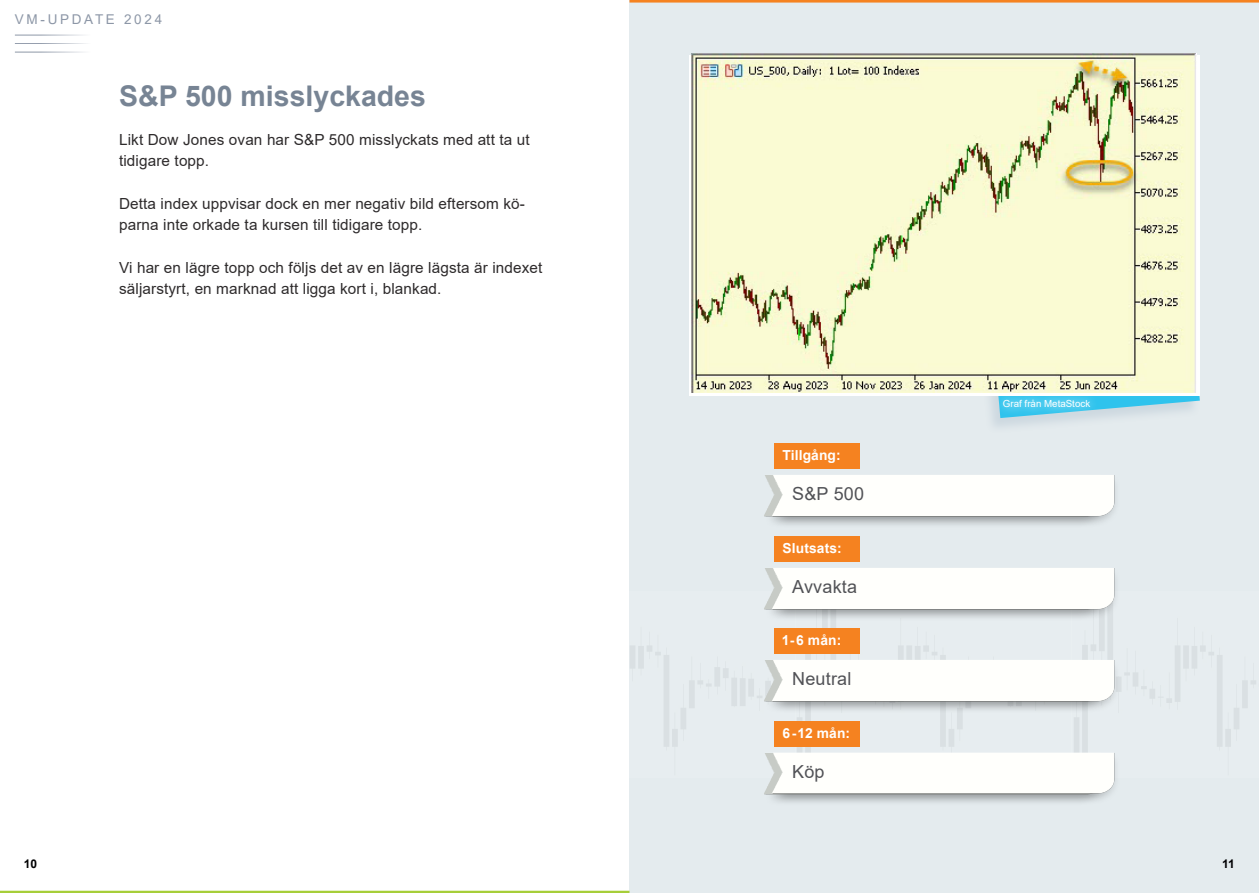
<style>
.page{position:relative;width:1259px;height:893px;background:#fff}
.page>*{position:absolute;margin:0;border:0;box-sizing:border-box;transform-origin:0 0}
.RUBBE_2020{font:700 28.5px "Arial";color:#778494}
.TABELLTEXT_2020{font:18px "Arial";letter-spacing:.01em;color:#515256}
.BRÖD_2020{font:15.3px/21.3px "Arial";letter-spacing:.01em;color:#2e2b2c}
.t1{font:700 13.8px "Arial";letter-spacing:.01em;color:#fff}
.t2{font:13.5px "Arial";letter-spacing:.2em;color:#8d97a7}
.t3{font:700 12px "Arial";color:#000002}
.t4{font:9.75px "Arial";color:#fff}
</style>
<div class="page">
<div style="left:629px;top:0;width:630px;height:893px;background:#e4ebee"></div>
<img style="left:630px;top:628px;width:626px;height:118px">
<div style="left:977px;top:306px;width:223px;height:128px;background:#89a2b7;opacity:.25"></div>
<svg style="left:992px;top:395px;width:207px;height:23px"></svg>
<div style="left:994px;top:391px;width:104px;height:25px;background:#fff;opacity:.75"></div>
<div style="left:774px;top:721px;width:85px;height:25px;background:#f58220"></div>
<div style="left:774px;top:628px;width:85px;height:26px;background:#f58220"></div>
<div style="left:774px;top:536px;width:85px;height:25px;background:#f58220"></div>
<div style="left:774px;top:443px;width:85px;height:26px;background:#f58220"></div>
<hr style="left:15px;top:35px;width:115px;height:1px;background:#8d97a7">
<hr style="left:15px;top:43px;width:115px;height:1px;background:#8d97a7">
<hr style="left:15px;top:52px;width:115px;height:1px;background:#8d97a7">
<img style="left:747px;top:641px;width:8px;height:80px">
<hr style="left:629px;top:0;width:630px;height:3px;background:#f58220">
<hr style="left:0;top:891px;width:629px;height:2px;background:#a6ce39">
<img style="left:755px;top:733px;width:371px;height:70px">
<img style="left:755px;top:641px;width:371px;height:80px">
<img style="left:764px;top:548px;width:352px;height:80px">
<img style="left:764px;top:456px;width:352px;height:69px">
<img style="left:691px;top:53px;width:505px;height:339px">
<p class="t2" style="left:15px;top:10px;width:149px">VM-UPDATE 2024</p>
<p class="RUBBE_2020" style="left:119px;top:76px;width:308px">S&amp;P 500 misslyckades</p>
<p class="BRÖD_2020" style="left:119px;top:129px;width:412px">Likt Dow Jones ovan har S&amp;P 500 misslyckats med att ta ut tidigare topp.</p>
<p class="BRÖD_2020" style="left:119px;top:193px;width:407px">Detta index uppvisar dock en mer negativ bild eftersom kö&shy;parna inte orkade ta kursen till tidigare topp.</p>
<p class="BRÖD_2020" style="left:119px;top:257px;width:425px">Vi har en lägre topp och följs det av en lägre lägsta är indexet säljarstyrt, en marknad att ligga kort i, blankad.</p>
<p class="t1" style="left:782px;top:445px;width:60px">Tillgång:</p>
<p class="TABELLTEXT_2020" style="left:792px;top:482px;width:74px">S&amp;P 500</p>
<p class="t1" style="left:782px;top:538px;width:61px">Slutsats:</p>
<p class="TABELLTEXT_2020" style="left:792px;top:574px;width:66px">Avvakta</p>
<p class="t1" style="left:782px;top:631px;width:61px">1-6 mån:</p>
<p class="TABELLTEXT_2020" style="left:792px;top:667px;width:61px">Neutral</p>
<p class="t1" style="left:782px;top:723px;width:69px">6-12 mån:</p>
<p class="TABELLTEXT_2020" style="left:792px;top:759px;width:34px">Köp</p>
<p class="t4" style="left:1003px;top:397px;width:89px">Graf från MetaStock</p>
<p class="t3" style="left:24px;top:856px;width:15px">10</p>
<p class="t3" style="left:1222px;top:856px;width:14px">11</p>
</div>
